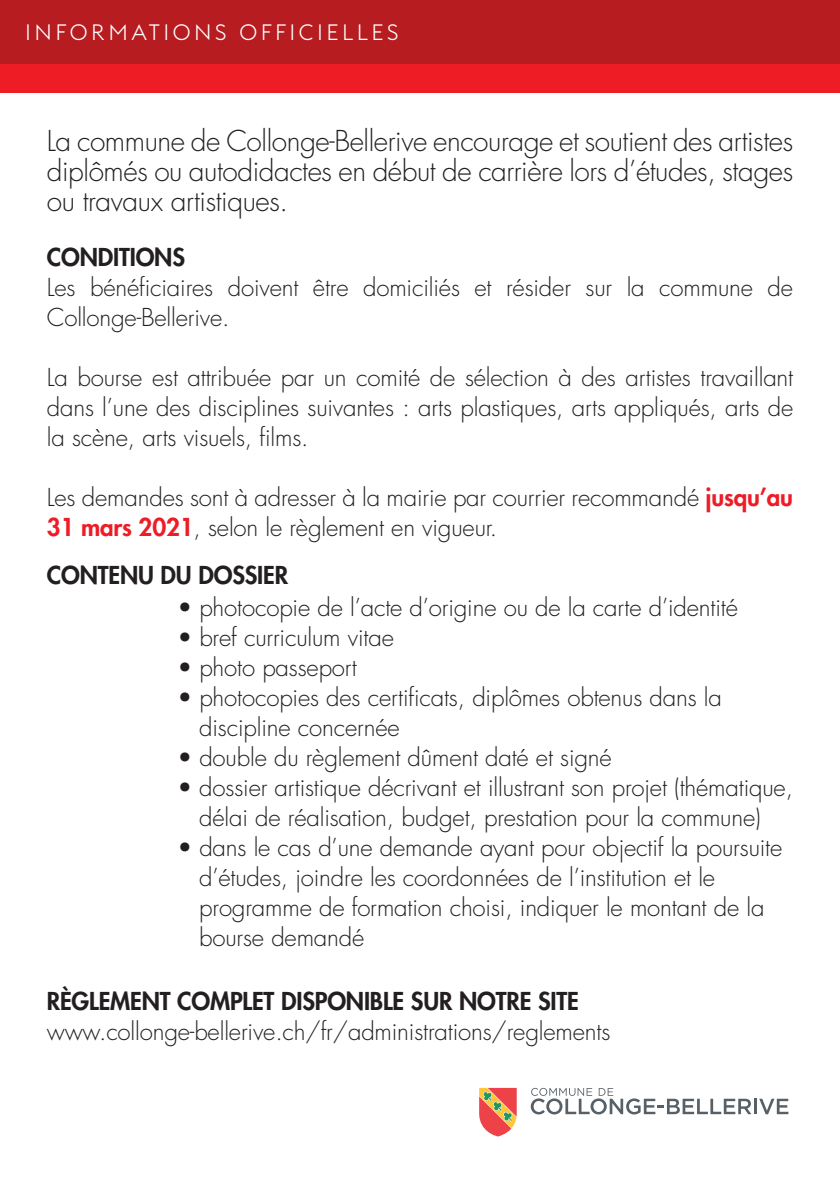
<style>
.page{position:relative;width:840px;height:1191px;background:#fff}
.page>*{position:absolute;margin:0;border:0;box-sizing:border-box;transform-origin:0 0}
.t1{font:300 28px/30px "Futura Std";letter-spacing:-.015em;color:#231f20;text-align:justify}
.t2{font:300 24px/30px "Futura Std";letter-spacing:-.005em;color:#231f20}
.t3{font:800 24px "Futura Std";letter-spacing:-.005em;color:#231f20}
.t4{font:300 22px "Euclid Flex";letter-spacing:.16em;color:#fff}
.s1{font-weight:800;color:#ee1c27}
</style>
<div class="page">
<div style="left:0;top:0;width:839px;height:92px;background:#ee1c25"></div>
<div style="left:0;top:0;width:839px;height:64px;background:#b61c20"></div>
<svg style="left:530px;top:1088px;width:221px;height:26px"></svg>
<hr style="left:753px;top:1098px;width:3px;height:16px;background:#576066">
<svg style="left:759px;top:1098px;width:29px;height:16px"></svg>
<svg style="left:479px;top:1088px;width:37px;height:48px;background:#e27f65"></svg>
<p class="t4" style="left:25px;top:19px;width:375px">INFORMATIONS OFFICIELLES</p>
<p class="t1" style="left:47px;top:126px;width:747px">La commune de Collonge-Bellerive encourage et soutient des artistes diplômés ou autodidactes en début de carrière lors d’études, stages ou travaux artistiques.</p>
<p class="t3" style="left:47px;top:241px;width:140px">CONDITIONS</p>
<p class="t2" style="left:47px;top:272px;width:747px">Les bénéficiaires doivent être domiciliés et résider sur la commune de<br>Collonge-Bellerive.</p>
<p class="t2" style="left:47px;top:362px;width:747px;text-align:justify">La bourse est attribuée par un comité de sélection à des artistes travaillant dans l’une des disciplines suivantes : arts plastiques, arts appliqués, arts de la scène, arts visuels, films.</p>
<p class="t2" style="left:47px;top:482px;width:747px">Les demandes sont à adresser à la mairie par courrier recommandé <span class="s1">jusqu’au<br>31 mars 2021</span>, selon le règlement en vigueur.</p>
<p class="t3" style="left:47px;top:560px;width:243px">CONTENU DU DOSSIER</p>
<p class="t2" style="left:177px;top:593px;width:561px">• photocopie de l’acte d’origine ou de la carte d’identité</p>
<p class="t2" style="left:177px;top:623px;width:218px">• bref curriculum vitae</p>
<p class="t2" style="left:177px;top:653px;width:181px">• photo passeport</p>
<p class="t2" style="left:199px;top:683px;width:524px;text-indent:-22px">• photocopies des certificats, diplômes obtenus dans la discipline concernée</p>
<p class="t2" style="left:177px;top:743px;width:435px">• double du règlement dûment daté et signé</p>
<p class="t2" style="left:177px;top:773px;width:617px;text-align:center">• dossier artistique décrivant et illustrant son projet (thématique, délai de réalisation, budget, prestation pour la commune)</p>
<p class="t2" style="left:199px;top:833px;width:584px;text-indent:-22px">• dans le cas d’une demande ayant pour objectif la poursuite d’études, joindre les coordonnées de l’institution et le programme de formation choisi, indiquer le montant de la bourse demandé</p>
<p class="t3" style="left:47px;top:985px;width:533px">RÈGLEMENT COMPLET DISPONIBLE SUR NOTRE SITE</p>
<p class="t2" style="left:47px;top:1016px;width:564px">www.collonge-bellerive.ch/fr/administrations/reglements</p>
</div>
